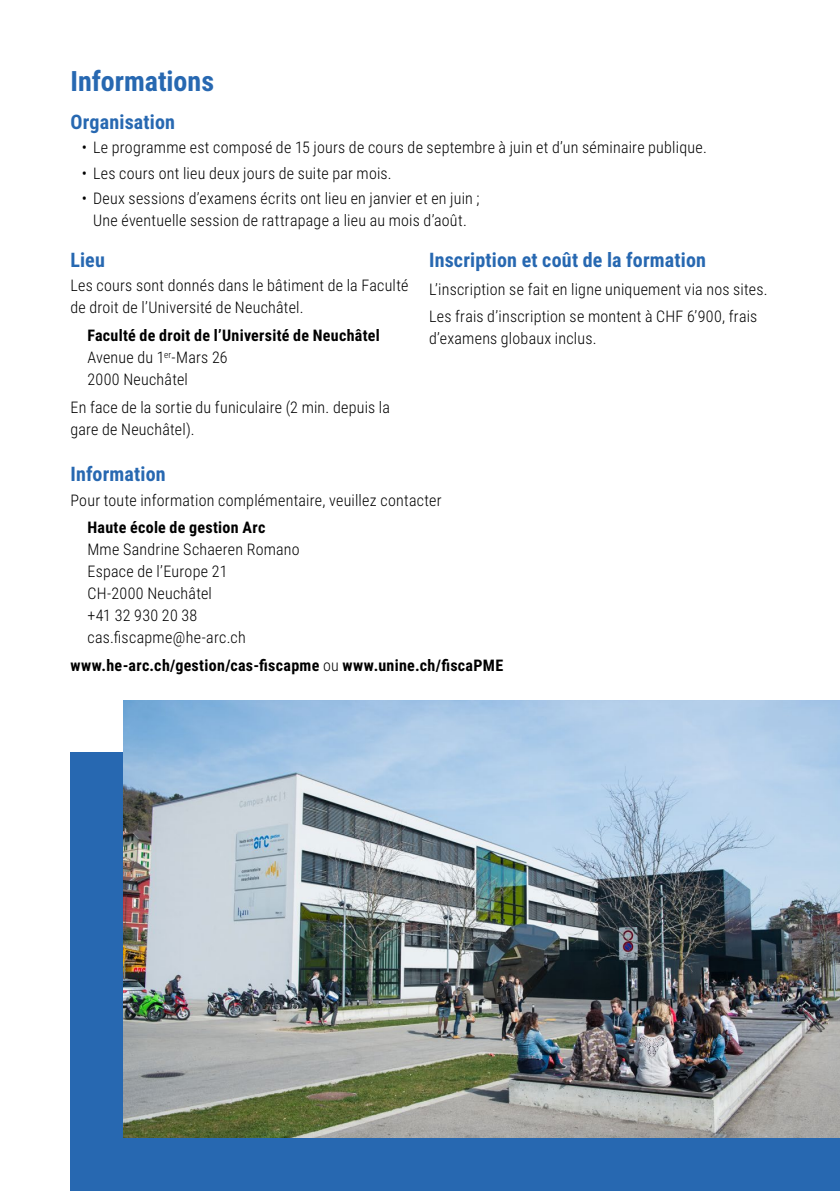
<style>
.page{position:relative;width:840px;height:1191px;background:#fff}
.page>*{position:absolute;margin:0;border:0;box-sizing:border-box;transform-origin:0 0}
.Titre_1_colonne{font:700 28px "Roboto Condensed";color:#2768b1}
.Contenu_2_colonnes{font:700 20px "Roboto Condensed";letter-spacing:.01em;color:#2768b1}
.Titre_H2_1_colonne{font:700 20px "Roboto Condensed";letter-spacing:.01em;color:#2768b1}
.Titre_2_colonnes{font:700 20px "Roboto Condensed";color:#2768b1}
.Contenu_2_colonnes-2{font:300 16px/22px "Roboto Condensed";letter-spacing:.015em;color:#000}
.Contenu_1_colonne{font:300 16px/22px "Roboto Condensed";letter-spacing:.015em;color:#000}
.Contenu_2_colonnes-3{font:700 16px/22px "Roboto Condensed";letter-spacing:.02em;color:#000}
.Contenu_1_colonne-2{font:700 16px "Roboto Condensed";letter-spacing:.02em;color:#000}
.s1{font-weight:300}
.s2{font-weight:700}
</style>
<div class="page">
<div style="left:70px;top:752px;width:769px;height:439px;background:#2768b1"></div>
<img style="left:123px;top:700px;width:716px;height:437px">
<p class="Titre_1_colonne" style="left:70px;top:62px;width:145px">Informations</p>
<p class="Titre_H2_1_colonne" style="left:70px;top:108px;width:106px">Organisation</p>
<p class="Contenu_2_colonnes-2" style="left:82px;top:136px;width:626px">• Le programme est composé de 15 jours de cours de septembre à juin et d’un séminaire publique.</p>
<p class="Contenu_2_colonnes-2" style="left:82px;top:161px;width:311px">• Les cours ont lieu deux jours de suite par mois.</p>
<p class="Contenu_2_colonnes-2" style="left:82px;top:187px;width:399px;text-align:center">• Deux sessions d’examens écrits ont lieu en janvier et en juin ;<br>Une éventuelle session de rattrapage a lieu au mois d’août.</p>
<p class="Titre_2_colonnes" style="left:70px;top:246px;width:36px">Lieu</p>
<p class="Contenu_2_colonnes-2" style="left:70px;top:274px;width:339px">Les cours sont donnés dans le bâtiment de la Faculté de droit de l’Université de Neuchâtel.</p>
<p class="Contenu_2_colonnes-3" style="left:87px;top:324px;width:294px">Faculté de droit de l’Université de Neuchâtel<br><span class="s1">Avenue du 1</span><sup>er</sup><span class="s1">-Mars 26<br>2000 Neuchâtel</span></p>
<p class="Contenu_2_colonnes-2" style="left:70px;top:395px;width:321px">En face de la sortie du funiculaire (2 min. depuis la gare de Neuchâtel).</p>
<p class="Contenu_2_colonnes" style="left:429px;top:246px;width:278px">Inscription et coût de la formation</p>
<p class="Contenu_2_colonnes-2" style="left:429px;top:277px;width:340px">L’inscription se fait en ligne uniquement via nos sites.</p>
<p class="Contenu_2_colonnes-2" style="left:429px;top:305px;width:329px">Les frais d’inscription se montent à CHF 6’900, frais d’examens globaux inclus.</p>
<p class="Titre_H2_1_colonne" style="left:70px;top:460px;width:97px">Information</p>
<p class="Contenu_1_colonne" style="left:70px;top:488px;width:372px">Pour toute information complémentaire, veuillez contacter</p>
<p class="Contenu_1_colonne" style="left:87px;top:516px;width:214px"><span class="s2">Haute école de gestion Arc<br></span>Mme Sandrine Schaeren Romano</p>
<p class="Contenu_1_colonne" style="left:87px;top:560px;width:160px">Espace de l’Europe 21<br>CH-2000 Neuchâtel<br>+41 32 930 20 38 cas.fiscapme@he-arc.ch</p>
<p class="Contenu_1_colonne-2" style="left:70px;top:654px;width:434px">www.he-arc.ch/gestion/cas-fiscapme <span class="s1">ou</span> www.unine.ch/fiscaPME</p>
</div>
